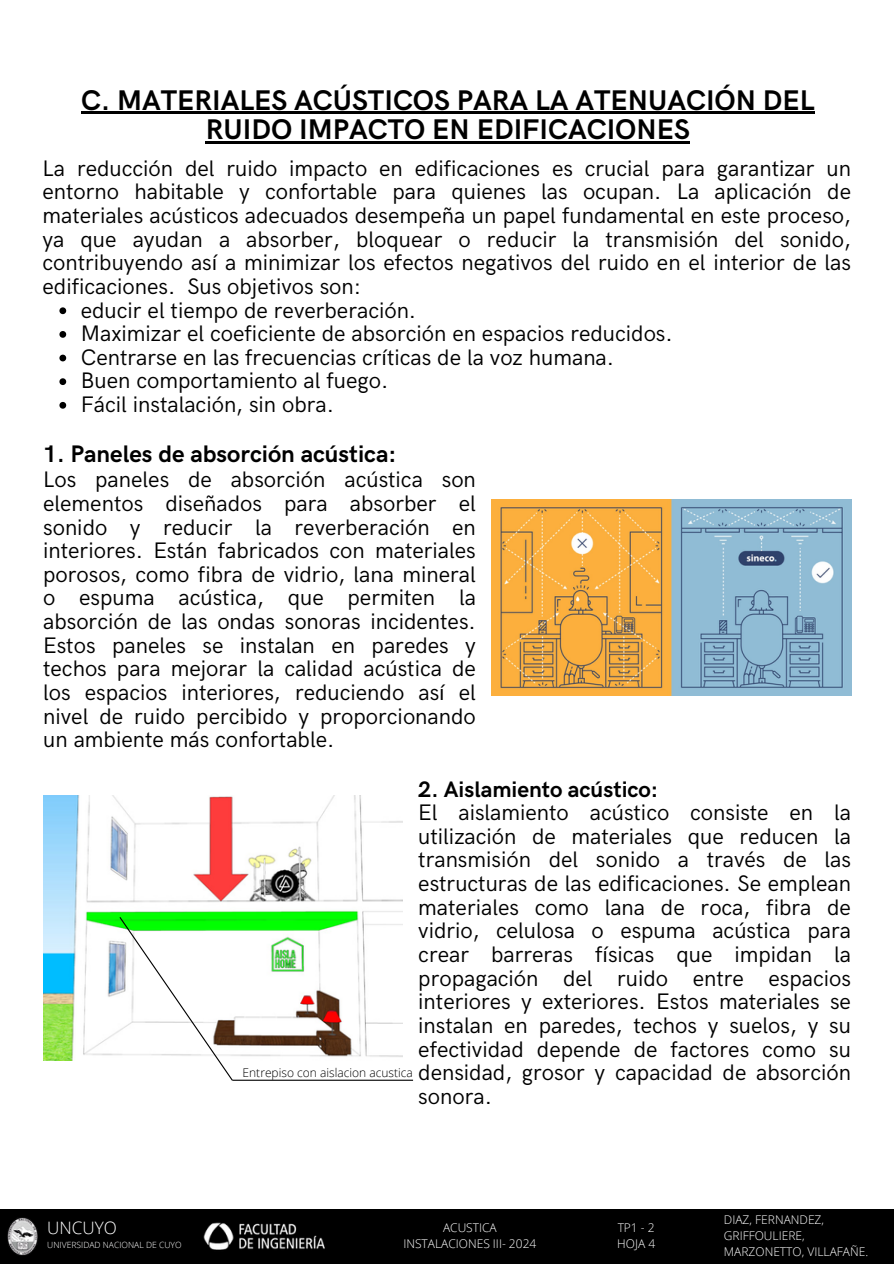
<style>
.page{position:relative;width:894px;height:1264px;background:#fff}
.page>*{position:absolute;margin:0;border:0;box-sizing:border-box;transform-origin:0 0}
.t1{font:700 28.5px/29.2px "HK Grotesk";color:#000;text-align:center}
.t2{font:700 24px "HK Grotesk";color:#000}
.t3{font:22.5px/23.7px "HK Grotesk";color:#000;text-align:justify}
.t4{font:300 17.1px "Open Sans";color:#fff}
.t5{font:300 12px/16px "Open Sans";color:#fff}
.t6{font:300 12px "Open Sans";color:#000}
.t7{font:300 8.55px "Open Sans";color:#fff}
.s1{font-weight:700}
</style>
<div class="page">
<div style="left:0;top:1208px;width:893px;height:55px;background:#000"></div>
<img style="left:8px;top:1217px;width:30px;height:37px">
<img style="left:203px;top:1222px;width:122px;height:28px">
<img style="left:491px;top:500px;width:359px;height:195px">
<img style="left:43px;top:795px;width:359px;height:265px">
<svg style="left:59px;top:307px;width:7px;height:7px"></svg>
<svg style="left:59px;top:331px;width:7px;height:7px"></svg>
<svg style="left:59px;top:354px;width:7px;height:7px"></svg>
<svg style="left:59px;top:378px;width:7px;height:7px"></svg>
<svg style="left:59px;top:402px;width:7px;height:6px"></svg>
<hr style="left:81px;top:112px;width:733px;height:2px;background:#000">
<hr style="left:206px;top:141px;width:483px;height:2px;background:#000">
<hr style="left:232px;top:1079px;width:181px;height:1px;background:#000">
<svg style="left:118px;top:915px;width:116px;height:166px"></svg>
<p class="t1" style="left:81px;top:86px;width:734px">C. MATERIALES ACÚSTICOS PARA LA ATENUACIÓN DEL<br>RUIDO IMPACTO EN EDIFICACIONES</p>
<h2 class="t3" style="left:43px;top:157px;width:809px">La reducción del ruido impacto en edificaciones es crucial para garantizar un entorno habitable y confortable para quienes las ocupan. La aplicación de materiales acústicos adecuados desempeña un papel fundamental en este proceso, ya que ayudan a absorber, bloquear o reducir la transmisión del sonido, contribuyendo así a minimizar los efectos negativos del ruido en el interior de las edificaciones. Sus objetivos son:</h2>
<p class="t3" style="left:81px;top:299px;width:337px">educir el tiempo de reverberación.</p>
<h4 class="t3" style="left:81px;top:322px;width:593px">Maximizar el coeficiente de absorción en espacios reducidos.</h4>
<p class="t3" style="left:81px;top:346px;width:534px">Centrarse en las frecuencias críticas de la voz humana.</p>
<p class="t3" style="left:81px;top:370px;width:309px">Buen comportamiento al fuego.</p>
<p class="t3" style="left:81px;top:393px;width:255px">Fácil instalación, sin obra.</p>
<h3 class="t2" style="left:43px;top:441px;width:354px">1. Paneles de absorción acústica:</h3>
<h3 class="t3" style="left:43px;top:468px;width:434px">Los paneles de absorción acústica son elementos diseñados para absorber el sonido y reducir la reverberación en interiores. Están fabricados con materiales porosos, como fibra de vidrio, lana mineral o espuma acústica, que permiten la absorción de las ondas sonoras incidentes.<br>Estos paneles se instalan en paredes y techos para mejorar la calidad acústica de los espacios interiores, reduciendo así el nivel de ruido percibido y proporcionando un ambiente más confortable.</h3>
<h2 class="t4" style="left:47px;top:1215px;width:71px">UNCUYO</h2>
<p class="t7" style="left:47px;top:1239px;width:136px">UNIVERSIDAD NACIONAL DE CUYO</p>
<h3 class="t3" style="left:418px;top:778px;width:434px;text-align:left"><span class="s1">2. Aislamiento acústico:<br></span>El aislamiento acústico consiste en la utilización de materiales que reducen la transmisión del sonido a través de las estructuras de las edificaciones. Se emplean materiales como lana de roca, fibra de vidrio, celulosa o espuma acústica para crear barreras físicas que impidan la propagación del ruido entre espacios interiores y exteriores. Estos materiales se instalan en paredes, techos y suelos, y su efectividad depende de factores como su densidad, grosor y capacidad de absorción sonora.</h3>
<h3 class="t6" style="left:242px;top:1064px;width:172px">Entrepiso con aislacion acustica</h3>
<p class="t5" style="left:403px;top:1219px;width:134px;text-align:center">ACUSTICA<br>INSTALACIONES III- 2024</p>
<p class="t5" style="left:723px;top:1211px;width:146px">DIAZ, FERNANDEZ,<br>GRIFFOULIERE,<br>MARZONETTO, VILLAFAÑE.</p>
<p class="t5" style="left:617px;top:1219px;width:39px">TP1 - 2<br>HOJA 4</p>
</div>
